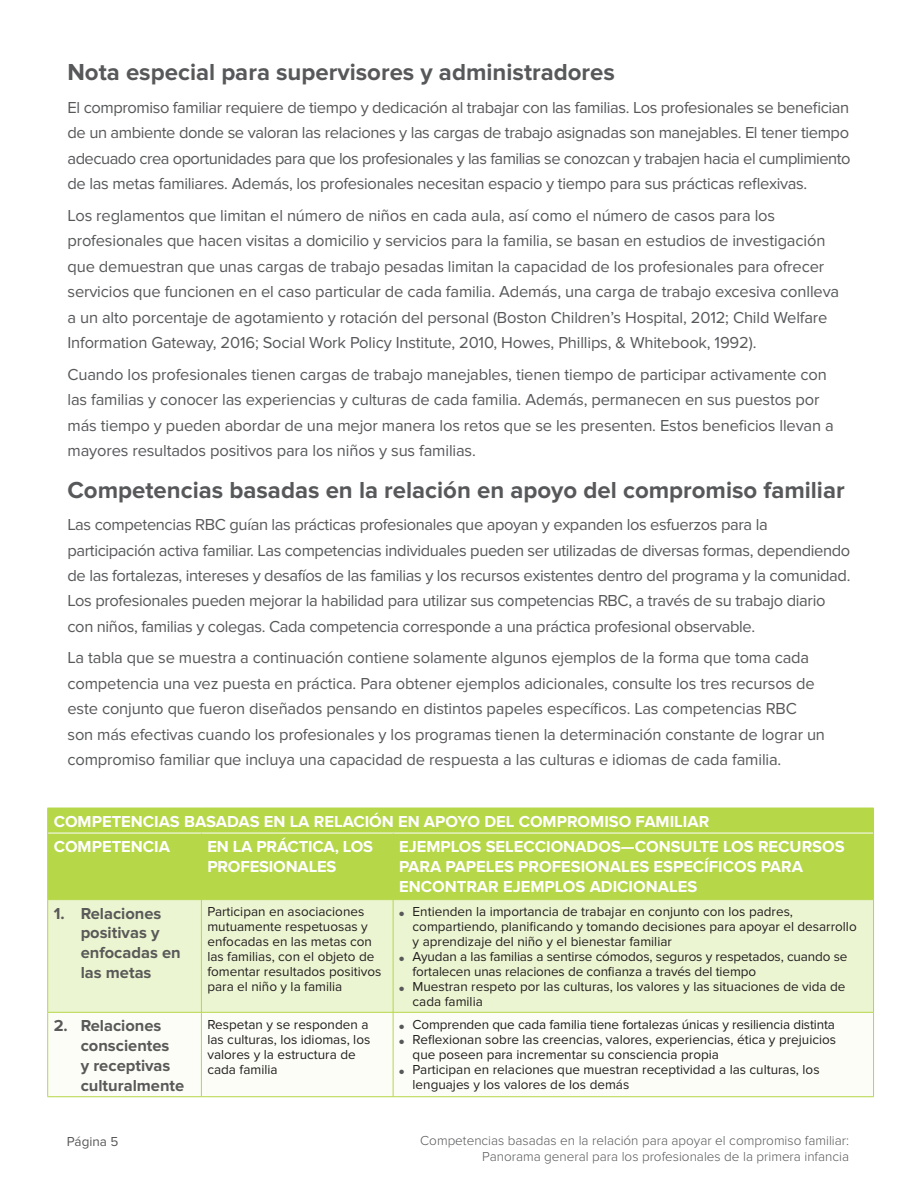
<style>
.page{position:relative;width:918px;height:1188px;background:#fff}
.page>*{position:absolute;margin:0;border:0;box-sizing:border-box;transform-origin:0 0}
.t1{font:700 24px "Proxima Nova";color:#57585a}
.t2{font:16.5px/25.5px "Proxima Nova";letter-spacing:-.01em;color:#57585a}
.t3{font:700 16.5px/19.8px "Proxima Nova";color:#fff}
.t4{font:700 16.5px/19.8px "Proxima Nova";color:#595959}
.t5{font:13.5px/15px "Proxima Nova";color:#231f20}
.t6{font:300 13.5px/16.2px "Proxima Nova";color:#57585a;text-align:right}
.t7{font:13.5px "Proxima Nova";color:#58585a}
.s1{font-size:7.5px;color:#57585a}
</style>
<div class="page">
<div style="left:48px;top:809px;width:825px;height:90px;background:#b5d748"></div>
<div style="left:48px;top:900px;width:825px;height:112px;background:#ecf5d1"></div>
<hr style="left:48px;top:833px;width:153px;height:1px;background:#fff">
<hr style="left:201px;top:833px;width:192px;height:1px;background:#fff">
<hr style="left:393px;top:833px;width:480px;height:1px;background:#fff">
<svg style="left:47px;top:808px;width:1px;height:25px"></svg>
<hr style="left:48px;top:808px;width:153px;height:1px;background:#b5d748">
<hr style="left:201px;top:808px;width:192px;height:1px;background:#b5d748">
<hr style="left:393px;top:808px;width:481px;height:1px;background:#b5d748">
<hr style="left:48px;top:1096px;width:153px;height:1px;background:#b5d748">
<hr style="left:201px;top:1096px;width:192px;height:1px;background:#b5d748">
<hr style="left:393px;top:1096px;width:481px;height:1px;background:#b5d748">
<svg style="left:873px;top:808px;width:1px;height:25px"></svg>
<hr style="left:47px;top:833px;width:1px;height:66px;background:#b5d748">
<hr style="left:48px;top:899px;width:153px;height:1px;background:#b5d748">
<hr style="left:201px;top:833px;width:1px;height:66px;background:#b5d748">
<hr style="left:393px;top:833px;width:1px;height:66px;background:#b5d748">
<hr style="left:873px;top:833px;width:1px;height:66px;background:#b5d748">
<hr style="left:201px;top:899px;width:192px;height:1px;background:#b5d748">
<hr style="left:393px;top:899px;width:481px;height:1px;background:#b5d748">
<hr style="left:47px;top:900px;width:1px;height:112px;background:#b5d748">
<hr style="left:201px;top:900px;width:1px;height:112px;background:#b5d748">
<hr style="left:393px;top:900px;width:1px;height:112px;background:#b5d748">
<hr style="left:873px;top:900px;width:1px;height:112px;background:#b5d748">
<hr style="left:47px;top:1012px;width:1px;height:85px;background:#b5d748">
<hr style="left:48px;top:1012px;width:153px;height:1px;background:#b5d748">
<hr style="left:201px;top:1012px;width:1px;height:85px;background:#b5d748">
<hr style="left:201px;top:1012px;width:192px;height:1px;background:#b5d748">
<hr style="left:393px;top:1012px;width:481px;height:1px;background:#b5d748">
<hr style="left:393px;top:1012px;width:1px;height:85px;background:#b5d748">
<hr style="left:873px;top:1012px;width:1px;height:85px;background:#b5d748">
<h2 class="t1" style="left:68px;top:59px;width:549px">Nota especial para supervisores y administradores</h2>
<p class="t2" style="left:68px;top:95px;width:784px;text-align:justify">El compromiso familiar requiere de tiempo y dedicación al trabajar con las familias. Los profesionales se benefician de un ambiente donde se valoran las relaciones y las cargas de trabajo asignadas son manejables. El tener tiempo adecuado crea oportunidades para que los profesionales y las familias se conozcan y trabajen hacia el cumplimiento de las metas familiares. Además, los profesionales necesitan espacio y tiempo para sus prácticas reflexivas.</p>
<p class="t2" style="left:68px;top:203px;width:773px">Los reglamentos que limitan el número de niños en cada aula, así como el número de casos para los profesionales que hacen visitas a domicilio y servicios para la familia, se basan en estudios de investigación que demuestran que unas cargas de trabajo pesadas limitan la capacidad de los profesionales para ofrecer servicios que funcionen en el caso particular de cada familia. Además, una carga de trabajo excesiva conlleva a un alto porcentaje de agotamiento y rotación del personal (Boston Children’s Hospital, 2012; Child Welfare Information Gateway, 2016; Social Work Policy Institute, 2010, Howes, Phillips, &amp; Whitebook, 1992).</p>
<p class="t2" style="left:68px;top:362px;width:768px">Cuando los profesionales tienen cargas de trabajo manejables, tienen tiempo de participar activamente con las familias y conocer las experiencias y culturas de cada familia. Además, permanecen en sus puestos por más tiempo y pueden abordar de una mejor manera los retos que se les presenten. Estos beneficios llevan a mayores resultados positivos para los niños y sus familias.</p>
<h2 class="t1" style="left:68px;top:476px;width:779px">Competencias basadas en la relación en apoyo del compromiso familiar</h2>
<p class="t2" style="left:68px;top:512px;width:785px">Las competencias RBC guían las prácticas profesionales que apoyan y expanden los esfuerzos para la participación activa familiar. Las competencias individuales pueden ser utilizadas de diversas formas, dependiendo de las fortalezas, intereses y desafíos de las familias y los recursos existentes dentro del programa y la comunidad.<br>Los profesionales pueden mejorar la habilidad para utilizar sus competencias RBC, a través de su trabajo diario con niños, familias y colegas. Cada competencia corresponde a una práctica profesional observable.</p>
<p class="t2" style="left:68px;top:645px;width:759px">La tabla que se muestra a continuación contiene solamente algunos ejemplos de la forma que toma cada competencia una vez puesta en práctica. Para obtener ejemplos adicionales, consulte los tres recursos de este conjunto que fueron diseñados pensando en distintos papeles específicos. Las competencias RBC son más efectivas cuando los profesionales y los programas tienen la determinación constante de lograr un compromiso familiar que incluya una capacidad de respuesta a las culturas e idiomas de cada familia.</p>
<p class="t3" style="left:54px;top:812px;width:657px">COMPETENCIAS BASADAS EN LA RELACIÓN EN APOYO DEL COMPROMISO FAMILIAR</p>
<p class="t3" style="left:54px;top:837px;width:118px">COMPETENCIA</p>
<p class="t3" style="left:207px;top:837px;width:167px">EN LA PRÁCTICA, LOS<br>PROFESIONALES</p>
<p class="t3" style="left:399px;top:837px;width:447px">EJEMPLOS SELECCIONADOS—CONSULTE LOS RECURSOS<br>PARA PAPELES PROFESIONALES ESPECÍFICOS PARA<br>ENCONTRAR EJEMPLOS ADICIONALES</p>
<p class="t4" style="left:81px;top:904px;width:102px;text-indent:-27px">1. Relaciones positivas y enfocadas en las metas</p>
<p class="t5" style="left:207px;top:905px;width:176px">Participan en asociaciones mutuamente respetuosas y enfocadas en las metas con las familias, con el objeto de fomentar resultados positivos para el niño y la familia</p>
<p class="t5" style="left:413px;top:905px;width:446px;text-indent:-14px"><span class="s1">●</span> Entienden la importancia de trabajar en conjunto con los padres, compartiendo, planificando y tomando decisiones para apoyar el desarrollo y aprendizaje del niño y el bienestar familiar</p>
<p class="t5" style="left:413px;top:950px;width:436px;text-indent:-14px"><span class="s1">●</span> Ayudan a las familias a sentirse cómodos, seguros y respetados, cuando se fortalecen unas relaciones de confianza a través del tiempo</p>
<p class="t5" style="left:413px;top:980px;width:434px;text-indent:-14px"><span class="s1">●</span> Muestran respeto por las culturas, los valores y las situaciones de vida de cada familia</p>
<p class="t4" style="left:81px;top:1016px;width:105px;text-indent:-27px">2. Relaciones conscientes<br>y receptivas culturalmente</p>
<p class="t5" style="left:207px;top:1017px;width:164px">Respetan y se responden a las culturas, los idiomas, los valores y la estructura de cada familia</p>
<p class="t5" style="left:399px;top:1017px;width:437px"><span class="s1">●</span> Comprenden que cada familia tiene fortalezas únicas y resiliencia distinta</p>
<p class="t5" style="left:413px;top:1032px;width:425px;text-indent:-14px"><span class="s1">●</span> Reflexionan sobre las creencias, valores, experiencias, ética y prejuicios que poseen para incrementar su consciencia propia</p>
<p class="t5" style="left:413px;top:1062px;width:408px;text-indent:-14px"><span class="s1">●</span> Participan en relaciones que muestran receptividad a las culturas, los lenguajes y los valores de los demás</p>
<p class="t7" style="left:67px;top:1134px;width:53px">Página 5</p>
<p class="t6" style="left:420px;top:1132px;width:430px">Competencias basadas en la relación para apoyar el compromiso familiar:<br>Panorama general para los profesionales de la primera infancia</p>
</div>
